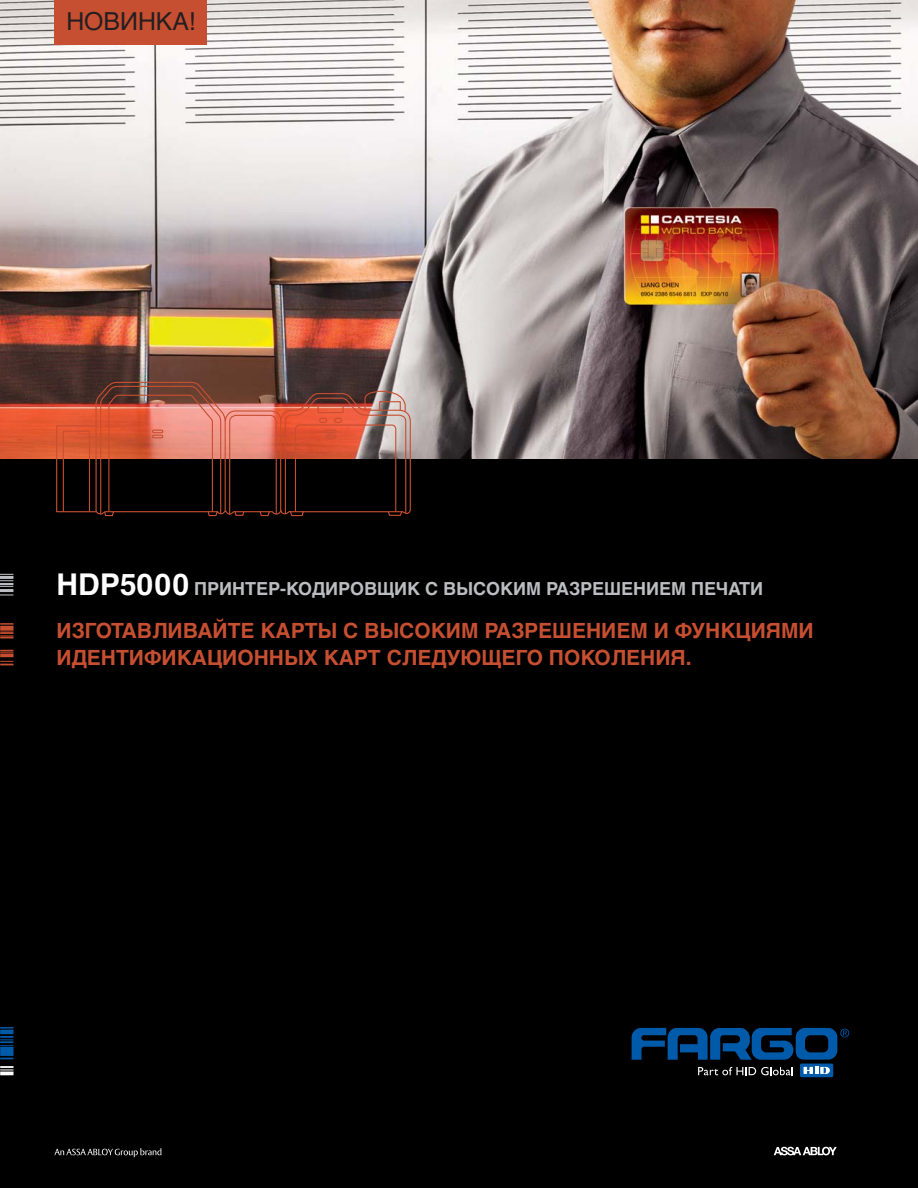
<style>
.page{position:relative;width:918px;height:1188px;background:#fff}
.page>*{position:absolute;margin:0;border:0;box-sizing:border-box;transform-origin:0 0}
.t1{font:24.75px "Helvetica LTCYR";color:#231f20}
.t2{font:700 21px/26.5px "Helvetica LTCYR";color:#c74f31}
.t3{font:700 18px "Helvetica LTCYR";color:#bbbdc0}
.s1{font-size:30px;color:#fff}
</style>
<div class="page">
<img style="left:0;top:0;width:918px;height:459px">
<div style="left:0;top:459px;width:918px;height:729px;background:#000"></div>
<div style="left:54px;top:0;width:153px;height:45px;background:#c74f31"></div>
<svg style="left:0;top:574px;width:13px;height:21px"></svg>
<hr style="left:0;top:626px;width:14px;height:4px;background:#c74f31">
<svg style="left:0;top:623px;width:14px;height:2px"></svg>
<svg style="left:0;top:631px;width:14px;height:7px"></svg>
<hr style="left:0;top:654px;width:14px;height:3px;background:#c74f31">
<svg style="left:0;top:650px;width:14px;height:3px"></svg>
<svg style="left:0;top:661px;width:14px;height:4px"></svg>
<div style="left:56px;top:425px;width:41px;height:87px;border:1px solid #c74f31"></div>
<svg style="left:62px;top:381px;width:349px;height:136px"></svg>
<hr style="left:0;top:1030px;width:14px;height:4px;background:#005aaa">
<div style="left:0;top:1047px;width:14px;height:9px;background:#005aaa"></div>
<svg style="left:0;top:1027px;width:14px;height:2px"></svg>
<svg style="left:0;top:1036px;width:14px;height:10px"></svg>
<svg style="left:0;top:1066px;width:14px;height:5px"></svg>
<hr style="left:0;top:1072px;width:14px;height:3px;background:#fff">
<svg style="left:0;top:1058px;width:14px;height:1px"></svg>
<svg style="left:698px;top:1067px;width:95px;height:8px"></svg>
<svg style="left:632px;top:1028px;width:217px;height:32px"></svg>
<svg style="left:800px;top:1064px;width:33px;height:13px"></svg>
<svg style="left:804px;top:1067px;width:26px;height:7px"></svg>
<svg style="left:774px;top:1147px;width:63px;height:8px"></svg>
<svg style="left:54px;top:1148px;width:107px;height:9px"></svg>
<p class="t1" style="left:66px;top:12px;width:131px">НОВИНКА!</p>
<p class="t3" style="left:57px;top:582px;width:708px"><span class="s1">HDP5000</span> ПРИНТЕР-КОДИРОВЩИК С ВЫСОКИМ РАЗРЕШЕНИЕМ ПЕЧАТИ</p>
<p class="t2" style="left:57px;top:619px;width:759px">ИЗГОТАВЛИВАЙТЕ КАРТЫ С ВЫСОКИМ РАЗРЕШЕНИЕМ И ФУНКЦИЯМИ<br>ИДЕНТИФИКАЦИОННЫХ КАРТ СЛЕДУЮЩЕГО ПОКОЛЕНИЯ.</p>
</div>
